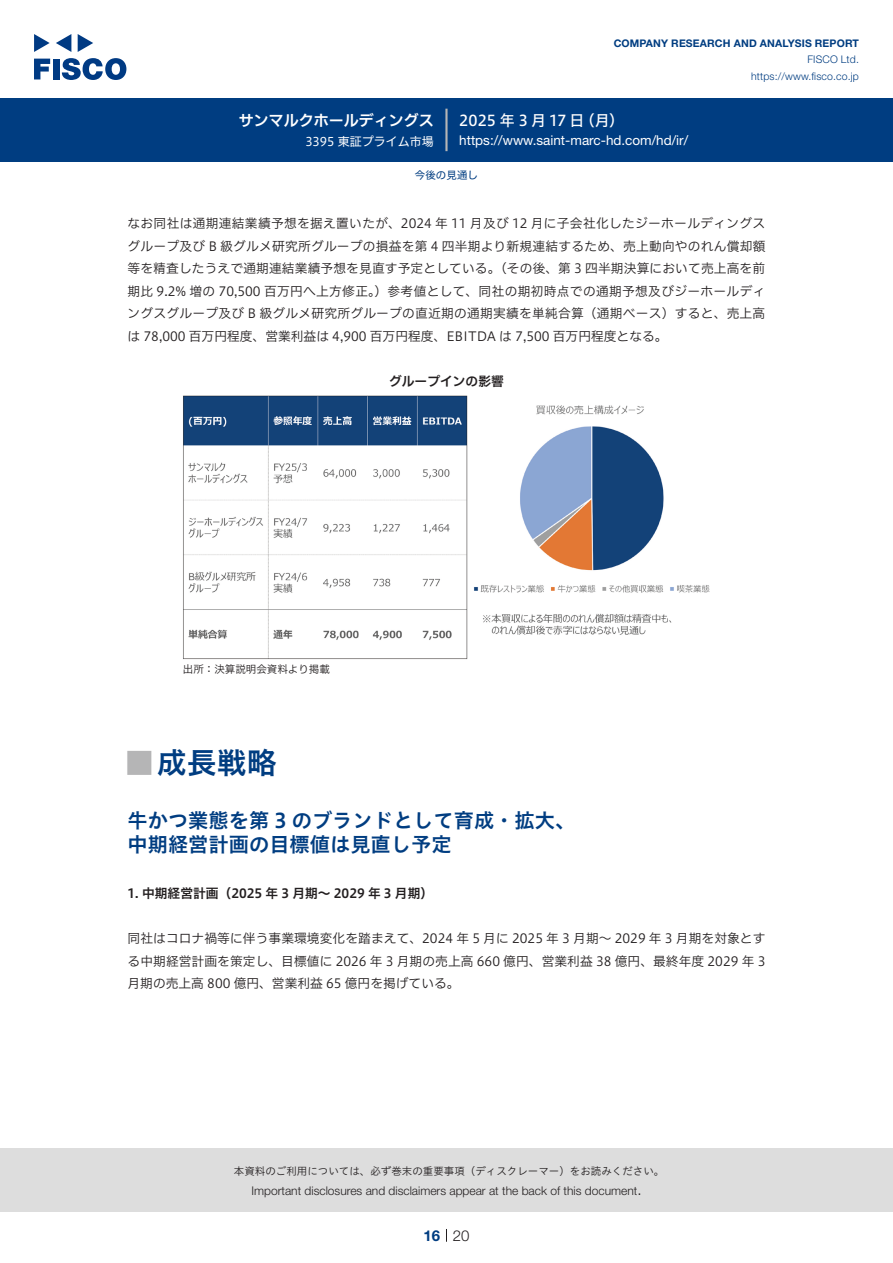
<style>
.page{position:relative;width:893px;height:1263px;background:#fff}
.page>*{position:absolute;margin:0;border:0;box-sizing:border-box;transform-origin:0 0}
.t1{font:30px "Hiragino UD Sans Std N W6";color:#003d81}
.t2{font:24px "Hiragino UD Sans Std N W6";color:#b5b5b6}
.t3{font:20.25px/24px "Hiragino UD Sans Std W6";color:#003d81}
.t4{font:15px "Hiragino UD Sans F Std N W5";letter-spacing:.005em;color:#fff}
.t5{font:15px "Hiragino UD Sans F Std N W6";color:#fff}
.t6{font:300 15px "Helvetica Neue LT Std";color:#231f20}
.t7{font:700 15px "Helvetica Neue LT Std";color:#003d81}
.t8{font:13.5px "Helvetica Neue LT Std";color:#fff}
.t9{font:12.75px/22.5px "Hiragino UD Sans F Std N W3";color:#231f20;text-align:justify}
.t10{font:12.75px "Hiragino UD Sans F Std N W6";color:#231f20}
.t11{font:300 12px "Helvetica Neue LT Std";color:#231f20}
.t12{font:12px "Hiragino UD Sans F Std N W4";color:#fff}
.t13{font:10.5px "Hiragino UD Sans Std W3";color:#231f20}
.t14{font:700 10.5px "Helvetica Neue LT Std";letter-spacing:.015em;color:#003d81}
.t15{font:300 10.5px/16.5px "Helvetica Neue LT Std";letter-spacing:.015em;color:#003d81;text-align:right}
.t16{font:10.5px "Hiragino UD Sans F Std N W3";color:#231f20}
.t17{font:10.5px "Hiragino UD Sans F Std N W4";color:#003d81}
</style>
<div class="page">
<div style="left:0;top:1148px;width:893px;height:64px;background:#ddd"></div>
<svg style="left:34px;top:59px;width:16px;height:20px"></svg>
<div style="left:53px;top:59px;width:6px;height:20px;background:#003a83"></div>
<svg style="left:62px;top:58px;width:64px;height:22px"></svg>
<svg style="left:34px;top:34px;width:16px;height:18px"></svg>
<svg style="left:78px;top:34px;width:15px;height:18px"></svg>
<svg style="left:56px;top:34px;width:15px;height:18px"></svg>
<div style="left:0;top:98px;width:893px;height:64px;background:#003d81"></div>
<hr style="left:445px;top:109px;width:3px;height:42px;background:#b5b5b6">
<svg style="left:446px;top:1229px;width:1px;height:13px"></svg>
<img style="left:183px;top:396px;width:527px;height:263px">
<p class="t5" style="left:239px;top:109px;width:197px">サンマルクホールディングス</p>
<p class="t12" style="left:305px;top:132px;width:130px">3395 東証プライム市場</p>
<p class="t14" style="left:614px;top:37px;width:247px">COMPANY RESEARCH AND ANALYSIS REPORT</p>
<p class="t15" style="left:751px;top:51px;width:109px">FISCO Ltd. https://www.fisco.co j p.</p>
<p class="t4" style="left:459px;top:109px;width:127px">2025 年 3 月 17 日</p>
<p class="t4" style="left:580px;top:109px;width:46px">（月(</p>
<p class="t8" style="left:459px;top:132px;width:231px">https://www.saint-marc-hd.com/ h d /i r/</p>
<p class="t17" style="left:415px;top:167px;width:64px">今後の見通し</p>
<p class="t9" style="left:128px;top:211px;width:639px">なお同社は通期連結業績予想を据え置いたが、2024 年 11 月及び 12 月に子会社化したジーホールディングスグループ及び B 級グルメ研究所グループの損益を第 4 四半期より新規連結するため、売上動向やのれん償却額等を精査したうえで通期連結業績予想を見直す予定としている。（その後、第 3 四半期決算において売上高を前期比 9.2% 増の 70,500 百万円へ上方修正。）参考値として、同社の期初時点での通期予想及びジーホールディングスグループ及び B 級グルメ研究所グループの直近期の通期実績を単純合算（通期ベース）すると、売上高は 78,000 百万円程度、営業利益は 4,900 百万円程度、EBITDA は 7,500 百万円程度となる。</p>
<p class="t10" style="left:389px;top:371px;width:116px">グループインの影響</p>
<p class="t16" style="left:183px;top:661px;width:148px">出所：決算説明会資料より掲載</p>
<h1 class="t1" style="left:157px;top:740px;width:121px">成長戦略</h1>
<h2 class="t2" style="left:128px;top:745px;width:25px">█</h2>
<h3 class="t3" style="left:128px;top:807px;width:449px">牛かつ業態を第 3 のブランドとして育成・拡大、中期経営計画の目標値は見直し予定</h3>
<p class="t10" style="left:128px;top:883px;width:307px">1. 中期経営計画（2025 年 3 月期～ 2029 年 3 月期(</p>
<p class="t9" style="left:128px;top:926px;width:639px">同社はコロナ禍等に伴う事業環境変化を踏まえて、2024 年 5 月に 2025 年 3 月期～ 2029 年 3 月期を対象とする中期経営計画を策定し、目標値に 2026 年 3 月期の売上高 660 億円、営業利益 38 億円、最終年度 2029 年 3月期の売上高 800 億円、営業利益 65 億円を掲げている。</p>
<p class="t13" style="left:234px;top:1163px;width:432px">本資料のご利用については、必ず巻末の重要事項（ディスクレーマー）をお読みください。</p>
<p class="t6" style="left:637px;top:1180px;width:6px">.</p>
<p class="t11" style="left:251px;top:1183px;width:387px">Important disclosures and disclaimers appear at the back of this document</p>
<p class="t7" style="left:423px;top:1226px;width:18px">16</p>
<p class="t6" style="left:453px;top:1226px;width:18px">20</p>
</div>
